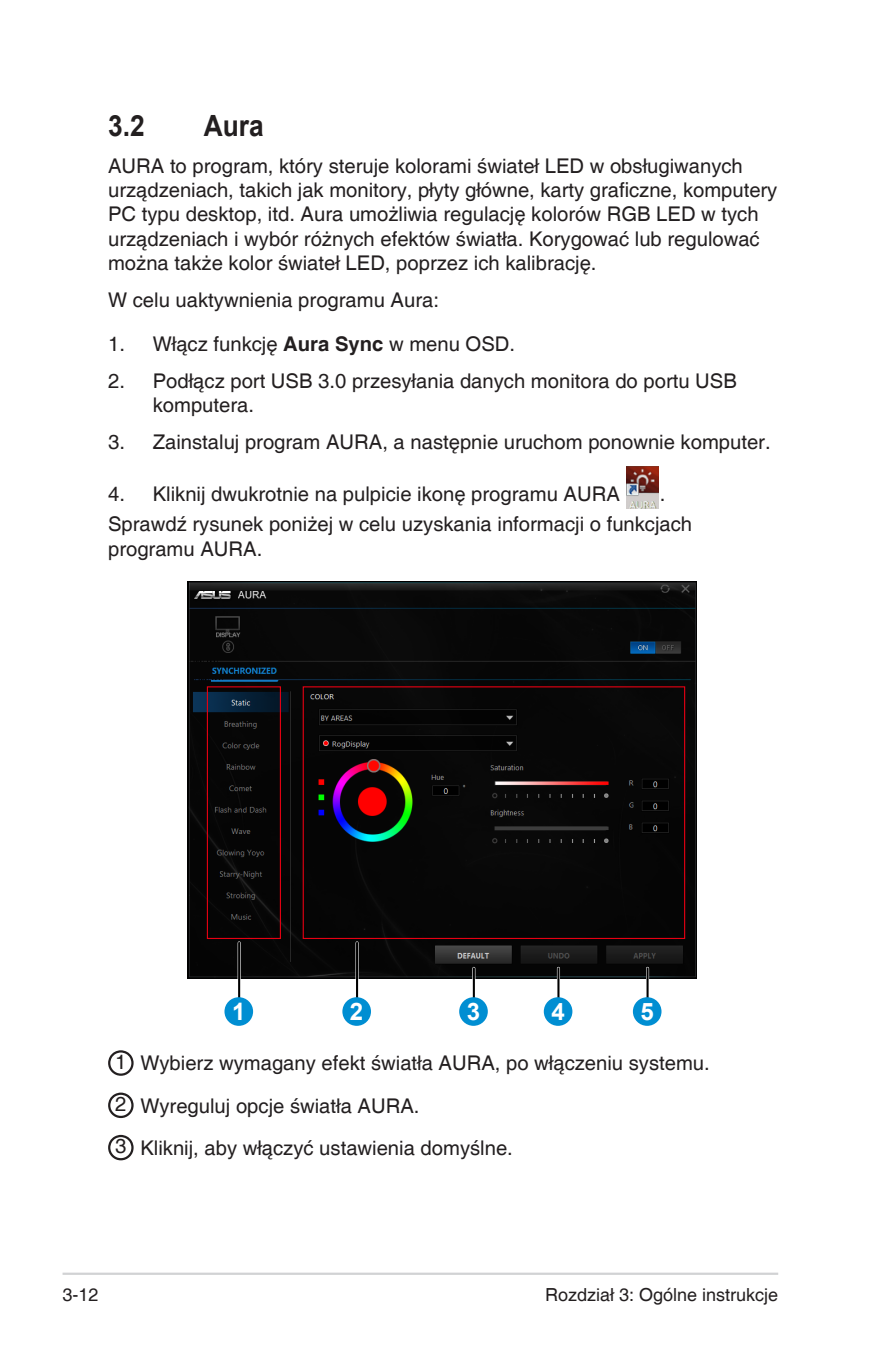
<style>
.page{position:relative;width:893px;height:1346px;background:#fff}
.page>*{position:absolute;margin:0;border:0;box-sizing:border-box;transform-origin:0 0}
.Heading_1{font:700 29.25px "Arial";color:#231f20;scale:.9 1}
.t1{font:700 24.07px "Arial";color:#fff}
.Body_Text{font:20.25px/24.3px "Helvetica";color:#231f20}
.t2{font:18px "Helvetica";color:#231f20}
.s1{font-weight:700}
</style>
<div class="page">
<hr style="left:63px;top:1272px;width:715px;height:3px;background:#d1d2d4">
<img style="left:627px;top:466px;width:32px;height:43px">
<img style="left:188px;top:581px;width:509px;height:398px">
<div style="left:207px;top:686px;width:74px;height:253px;border:1px solid #e60012"></div>
<div style="left:303px;top:686px;width:382px;height:253px;border:1px solid #e60012"></div>
<hr style="left:238px;top:943px;width:3px;height:74px;background:#fff">
<hr style="left:238px;top:943px;width:2px;height:74px;background:#000">
<div style="left:224px;top:997px;width:29px;height:29px;background:#008ed2;border-radius:50%"></div>
<svg style="left:355px;top:943px;width:4px;height:54px"></svg>
<hr style="left:356px;top:943px;width:2px;height:74px;background:#000">
<div style="left:342px;top:997px;width:29px;height:29px;background:#008ed2;border-radius:50%"></div>
<hr style="left:472px;top:968px;width:3px;height:49px;background:#fff">
<hr style="left:473px;top:968px;width:2px;height:49px;background:#000">
<div style="left:459px;top:997px;width:29px;height:29px;background:#008ed2;border-radius:50%"></div>
<hr style="left:557px;top:968px;width:3px;height:49px;background:#fff">
<hr style="left:557px;top:968px;width:2px;height:49px;background:#000">
<div style="left:544px;top:997px;width:28px;height:29px;background:#008ed2;border-radius:50%"></div>
<hr style="left:646px;top:968px;width:3px;height:49px;background:#000">
<div style="left:633px;top:997px;width:28px;height:29px;background:#008ed2;border-radius:50%"></div>
<svg style="left:108px;top:1050px;width:26px;height:26px"></svg>
<svg style="left:108px;top:1092px;width:26px;height:27px"></svg>
<svg style="left:108px;top:1134px;width:26px;height:27px"></svg>
<p class="Heading_1" style="left:108px;top:105px;width:42px">3.2</p>
<p class="Heading_1" style="left:204px;top:105px;width:68px">Aura</p>
<p class="Body_Text" style="left:108px;top:154px;width:671px">AURA to program, który steruje kolorami świateł LED w obsługiwanych urządzeniach, takich jak monitory, płyty główne, karty graficzne, komputery PC typu desktop, itd. Aura umożliwia regulację kolorów RGB LED w tych urządzeniach i wybór różnych efektów światła. Korygować lub regulować można także kolor świateł LED, poprzez ich kalibrację.</p>
<p class="Body_Text" style="left:108px;top:288px;width:332px">W celu uaktywnienia programu Aura:</p>
<p class="Body_Text" style="left:108px;top:332px;width:409px">1. Włącz funkcję <span class="s1">Aura Sync</span> w menu OSD.</p>
<p class="Body_Text" style="left:153px;top:369px;width:586px;text-indent:-45px">2. Podłącz port USB 3.0 przesyłania danych monitora do portu USB komputera.</p>
<p class="Body_Text" style="left:108px;top:431px;width:664px">3. Zainstaluj program AURA, a następnie uruchom ponownie komputer.</p>
<p class="Body_Text" style="left:108px;top:483px;width:513px">4. Kliknij dwukrotnie na pulpicie ikonę programu AURA</p>
<p class="Body_Text" style="left:660px;top:483px;width:7px">.</p>
<p class="Body_Text" style="left:108px;top:513px;width:586px">Sprawdź rysunek poniżej w celu uzyskania informacji o funkcjach programu AURA.</p>
<p class="t1" style="left:232px;top:995px;width:15px">1</p>
<p class="t1" style="left:350px;top:995px;width:15px">2</p>
<p class="t1" style="left:467px;top:995px;width:15px">3</p>
<p class="t1" style="left:551px;top:995px;width:15px">4</p>
<p class="t1" style="left:640px;top:995px;width:15px">5</p>
<p class="Body_Text" style="left:115px;top:1050px;width:13px">1</p>
<p class="Body_Text" style="left:140px;top:1052px;width:571px">Wybierz wymagany efekt światła AURA, po włączeniu systemu.</p>
<p class="Body_Text" style="left:115px;top:1092px;width:13px">2</p>
<p class="Body_Text" style="left:140px;top:1094px;width:281px">Wyreguluj opcje światła AURA.</p>
<p class="Body_Text" style="left:115px;top:1135px;width:13px">3</p>
<p class="Body_Text" style="left:140px;top:1136px;width:374px">Kliknij, aby włączyć ustawienia domyślne.</p>
<p class="t2" style="left:63px;top:1284px;width:38px">3-12</p>
<p class="t2" style="left:545px;top:1284px;width:235px">Rozdział 3: Ogólne instrukcje</p>
</div>
